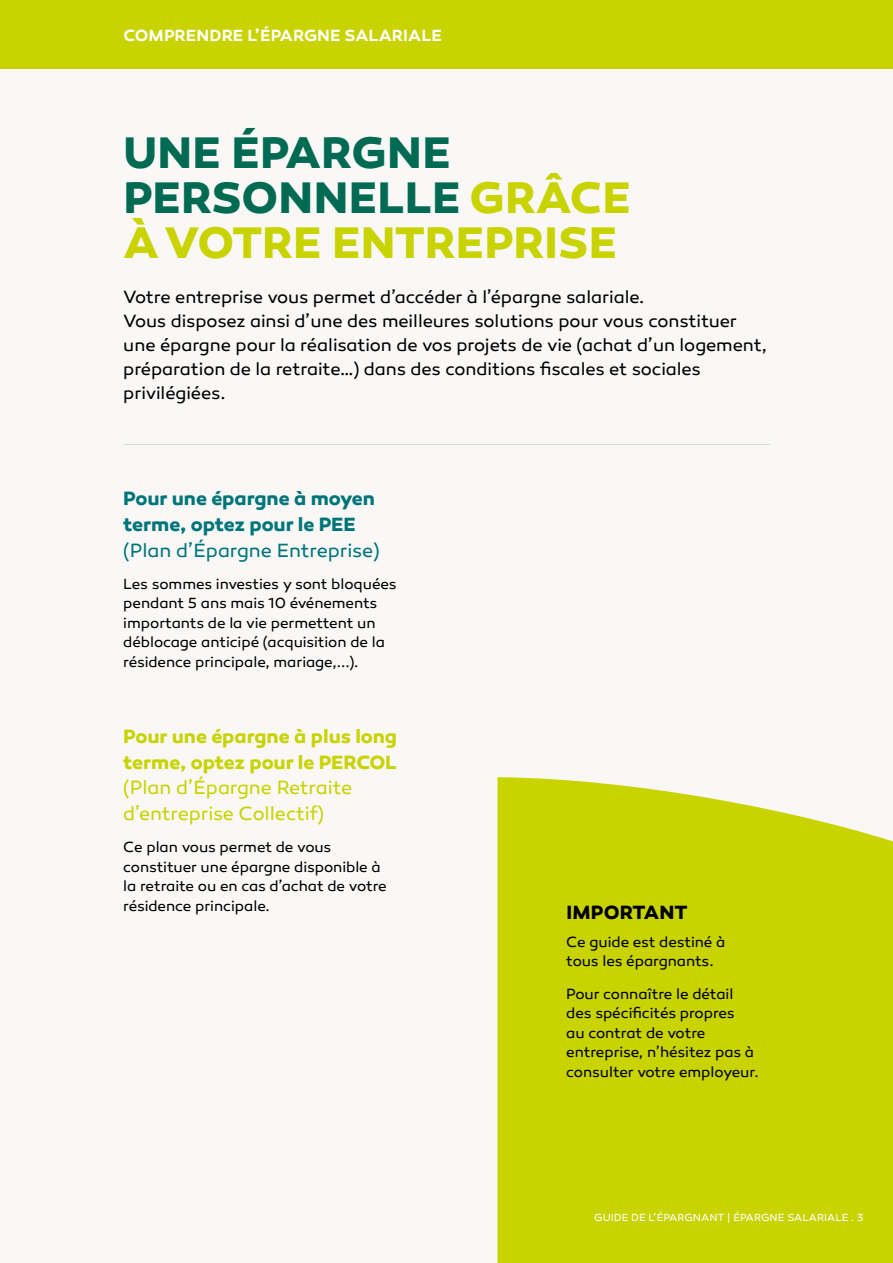
<style>
.page{position:relative;width:893px;height:1263px;background:#f9f8f7}
.page>*{position:absolute;margin:0;border:0;box-sizing:border-box;transform-origin:0 0}
.t1{font:700 45px/45px "Canaro";letter-spacing:.005em;color:#006a53}
.t2{font:700 19.5px/25.5px "Canaro";letter-spacing:-.005em;color:#c8d300}
.t3{font:19.5px/25.5px "Canaro";letter-spacing:-.005em;color:#c8d300}
.t4{font:700 19.5px/25.5px "Canaro";letter-spacing:-.005em;color:#007579}
.t5{font:19.5px "Canaro";letter-spacing:-.005em;color:#007579}
.t6{font:700 19.5px "Canaro";letter-spacing:.005em;color:#000}
.t7{font:18px/24px "Canaro";letter-spacing:-.005em;color:#000}
.t8{font:600 16.5px "Canaro";letter-spacing:.01em;color:#fff}
.t9{font:15px/19.5px "Canaro";letter-spacing:-.005em;color:#000}
.t10{font:10.5px "Canaro";letter-spacing:.01em;color:#fff}
.s1{color:#c8d300}
</style>
<div class="page">
<div style="left:0;top:0;width:893px;height:68px;background:#c8d300"></div>
<hr style="left:123px;top:444px;width:647px;height:1px;background:#cddbd7">
<svg style="left:497px;top:777px;width:396px;height:486px;fill:#c8d300"></svg>
<p class="t8" style="left:123px;top:25px;width:320px">COMPRENDRE L’ÉPARGNE SALARIALE</p>
<h1 class="t1" style="left:124px;top:130px;width:509px">UNE ÉPARGNE<br>PERSONNELLE <span class="s1">GRÂCE<br>À VOTRE ENTREPRISE</span></h1>
<p class="t7" style="left:123px;top:285px;width:645px">Votre entreprise vous permet d’accéder à l’épargne salariale.<br>Vous disposez ainsi d’une des meilleures solutions pour vous constituer une épargne pour la réalisation de vos projets de vie (achat d’un logement, préparation de la retraite…) dans des conditions fiscales et sociales privilégiées.</p>
<h2 class="t4" style="left:123px;top:486px;width:253px">Pour une épargne à moyen terme, optez pour le PEE</h2>
<h2 class="t5" style="left:123px;top:538px;width:258px">(Plan d’Épargne Entreprise)</h2>
<p class="t9" style="left:123px;top:574px;width:275px">Les sommes investies y sont bloquées pendant 5 ans mais 10 événements importants de la vie permettent un déblocage anticipé (acquisition de la résidence principale, mariage,...).</p>
<h2 class="t2" style="left:123px;top:724px;width:275px">Pour une épargne à plus long terme, optez pour le PERCOL</h2>
<h2 class="t3" style="left:123px;top:775px;width:230px">(Plan d’Épargne Retraite d’entreprise Collectif)</h2>
<p class="t9" style="left:123px;top:837px;width:265px">Ce plan vous permet de vous constituer une épargne disponible à la retraite ou en cas d’achat de votre résidence principale.</p>
<h2 class="t6" style="left:566px;top:900px;width:123px">IMPORTANT</h2>
<p class="t9" style="left:566px;top:932px;width:161px">Ce guide est destiné à tous les épargnants.</p>
<p class="t9" style="left:566px;top:984px;width:194px">Pour connaître le détail des spécificités propres<br>au contrat de votre entreprise, n’hésitez pas à consulter votre employeur.</p>
<p class="t10" style="left:594px;top:1211px;width:270px">GUIDE DE L’ÉPARGNANT | ÉPARGNE SALARIALE . 3</p>
</div>
